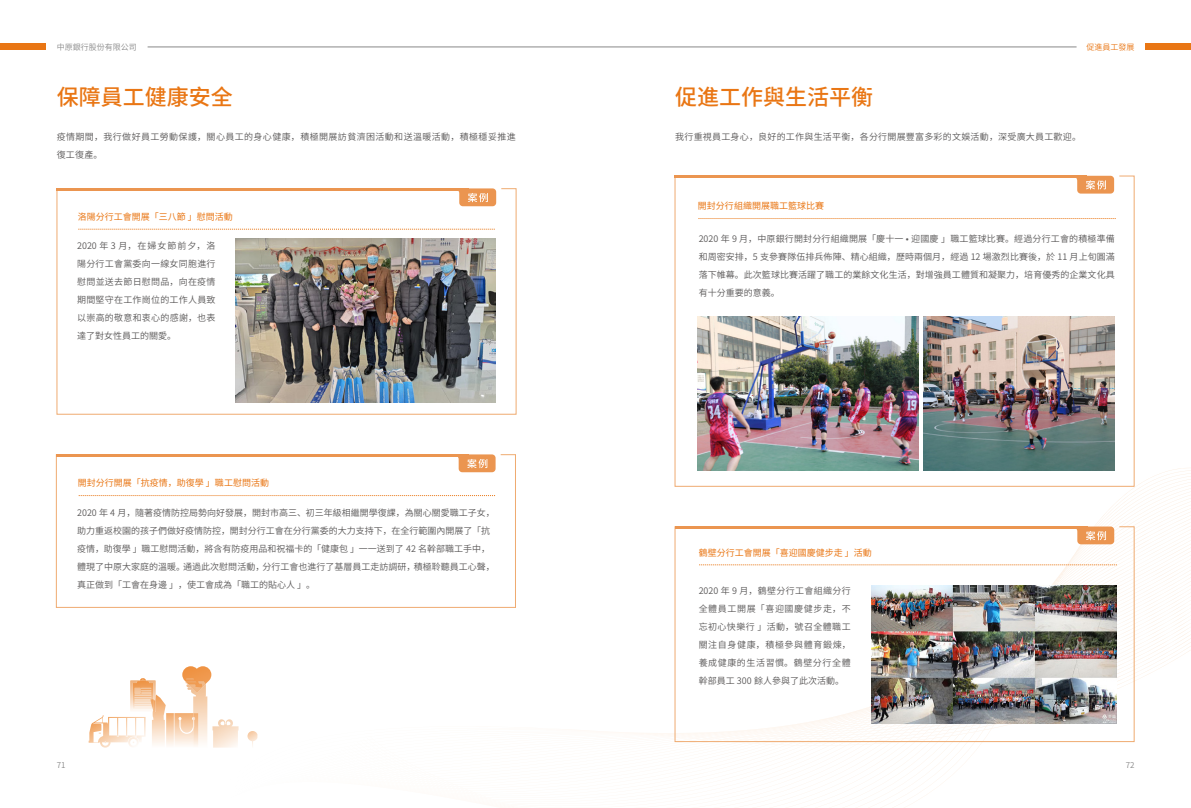
<style>
.page{position:relative;width:1191px;height:808px;background:#fff}
.page>*{position:absolute;margin:0;border:0;box-sizing:border-box;transform-origin:0 0}
.t1{font:500 22px "Source Han Sans CN";color:#e97614}
.t2{font:9px/18px "Source Han Sans CN";color:#595757;text-align:justify}
.t3{font:9px "Source Han Sans CN";color:#e97614}
.t4{font:9px/18px "Source Han Sans CN";letter-spacing:.045em;color:#595757}
.t5{font:9px "Source Han Sans CN";letter-spacing:.025em;color:#595757}
.t6{font:8px "Source Han Sans CN";color:#898989}
.t7{font:8px "Source Han Sans CN";color:#e97614}
</style>
<div class="page">
<div style="left:0;top:43px;width:45px;height:7px;background:#e97614"></div>
<div style="left:1146px;top:43px;width:45px;height:7px;background:#e97614"></div>
<hr style="left:148px;top:47px;width:928px;height:1px;background:#898989">
<svg style="left:207px;top:538px;width:984px;height:266px"></svg>
<img style="left:89px;top:715px;width:57px;height:33px">
<img style="left:192px;top:693px;width:15px;height:51px">
<svg style="left:182px;top:666px;width:29px;height:27px"></svg>
<img style="left:166px;top:713px;width:32px;height:33px">
<img style="left:247px;top:731px;width:10px;height:17px">
<img style="left:212px;top:719px;width:26px;height:29px">
<img style="left:130px;top:680px;width:26px;height:31px">
<img style="left:152px;top:694px;width:14px;height:51px">
<img style="left:150px;top:696px;width:6px;height:16px">
<img style="left:133px;top:680px;width:20px;height:29px">
<svg style="left:150px;top:699px;width:3px;height:10px"></svg>
<img style="left:56px;top:188px;width:460px;height:227px">
<svg style="left:674px;top:175px;width:460px;height:312px"></svg>
<img style="left:674px;top:526px;width:460px;height:216px">
<svg style="left:56px;top:454px;width:460px;height:154px"></svg>
<hr style="left:57px;top:188px;width:412px;height:2px;background:#eb9550">
<hr style="left:675px;top:176px;width:412px;height:2px;background:#eb9550">
<hr style="left:675px;top:526px;width:412px;height:2px;background:#eb9550">
<hr style="left:56px;top:454px;width:412px;height:2px;background:#eb9550">
<img style="left:698px;top:317px;width:220px;height:153px">
<img style="left:923px;top:317px;width:191px;height:153px">
<p class="t6" style="left:57px;top:42px;width:81px">中原銀行股份有限公司</p>
<p class="t7" style="left:1086px;top:42px;width:49px">促進員工發展</p>
<h1 class="t1" style="left:57px;top:84px;width:177px">保障員工健康安全</h1>
<h1 class="t1" style="left:675px;top:84px;width:199px">促進工作與生活平衡</h1>
<p class="t4" style="left:57px;top:128px;width:460px">疫情期間，我行做好員工勞動保護，關心員工的身心健康，積極開展訪貧濟困活動和送溫暖活動，積極穩妥推進復工復產。</p>
<p class="t5" style="left:675px;top:132px;width:407px">我行重視員工身心，良好的工作與生活平衡，各分行開展豐富多彩的文娛活動，深受廣大員工歡迎。</p>
<p class="t3" style="left:78px;top:212px;width:157px">洛陽分行工會開展「三八節 」慰問活動</p>
<p class="t2" style="left:77px;top:237px;width:140px">2020 年 3 月，在婦女節前夕，洛陽分行工會黨委向一線女同胞進行慰問並送去節日慰問品，向在疫情期間堅守在工作崗位的工作人員致以崇高的敬意和衷心的感謝，也表達了對女性員工的關愛。</p>
<p class="t3" style="left:78px;top:478px;width:193px">開封分行開展「抗疫情，助復學 」職工慰問活動</p>
<p class="t2" style="left:77px;top:504px;width:419px;text-align:left">2020 年 4 月，隨著疫情防控局勢向好發展，開封市高三、初三年級相繼開學復課，為關心關愛職工子女，助力重返校園的孩子們做好疫情防控，開封分行工會在分行黨委的大力支持下，在全行範圍內開展了「抗疫情，助復學 」職工慰問活動，將含有防疫用品和祝福卡的「健康包 」一一送到了 42 名幹部職工手中，體現了中原大家庭的溫暖。通過此次慰問活動，分行工會也進行了基層員工走訪調研，積極聆聽員工心聲，真正做到「工會在身邊 」，使工會成為「職工的貼心人 」。</p>
<p class="t3" style="left:698px;top:201px;width:127px">開封分行組織開展職工籃球比賽</p>
<p class="t2" style="left:698px;top:229px;width:418px">2020 年 9 月，中原銀行開封分行組織開展「慶十一 • 迎國慶 」職工籃球比賽。經過分行工會的積極準備和周密安排，5 支參賽隊伍排兵佈陣、精心組織，歷時兩個月，經過 12 場激烈比賽後，於 11 月上旬圓滿落下帷幕。此次籃球比賽活躍了職工的業餘文化生活，對增強員工體質和凝聚力，培育優秀的企業文化具有十分重要的意義。</p>
<p class="t3" style="left:698px;top:547px;width:175px">鶴壁分行工會開展「喜迎國慶健步走 」活動</p>
<p class="t2" style="left:698px;top:581px;width:153px">2020 年 9 月，鶴壁分行工會組織分行全體員工開展「喜迎國慶健步走，不忘初心快樂行 」活動，號召全體職工關注自身健康，積極參與體育鍛煉，養成健康的生活習慣。鶴壁分行全體幹部員工 300 餘人參與了此次活動。</p>
<p class="t6" style="left:57px;top:761px;width:10px">71</p>
<p class="t6" style="left:1125px;top:760px;width:10px">72</p>
</div>
